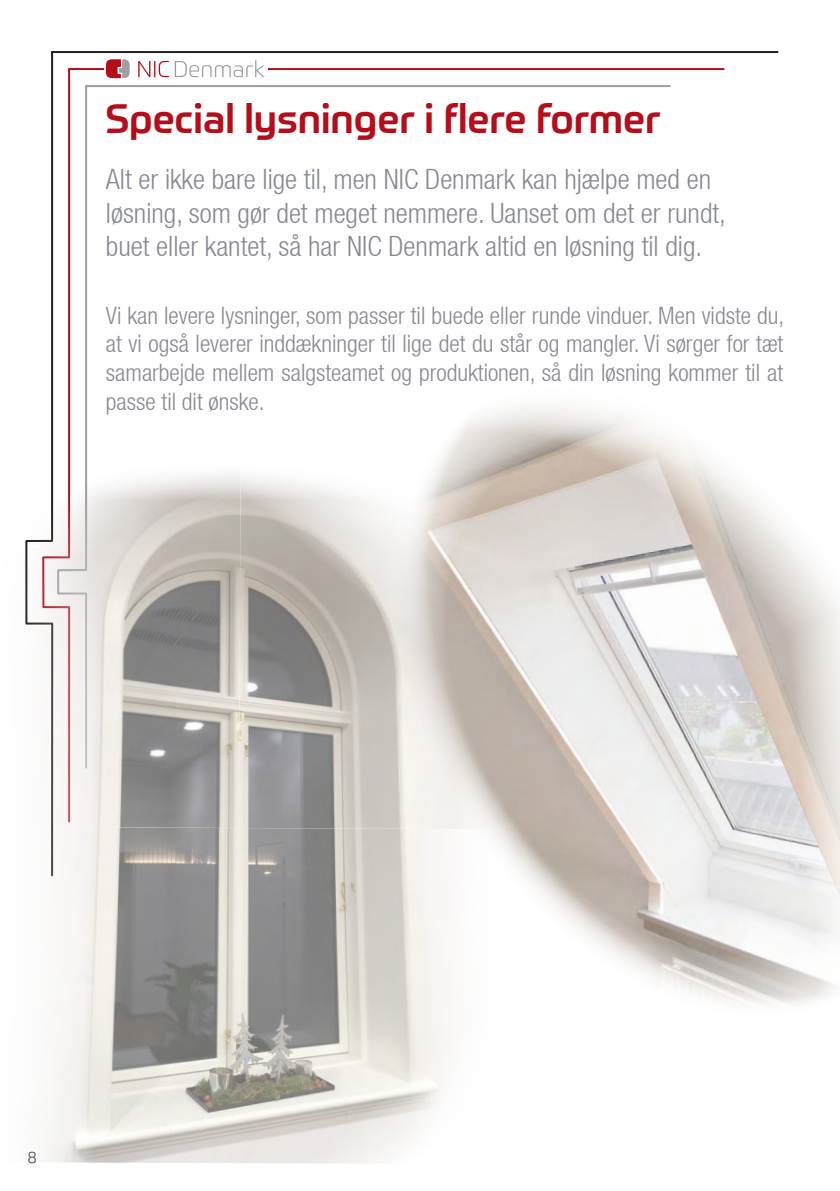
<style>
.page{position:relative;width:840px;height:1191px;background:#fff}
.page>*{position:absolute;margin:0;border:0;box-sizing:border-box;transform-origin:0 0}
.t1{font:500 40px "Prometo W02";color:#b50e1a}
.t2{font:300 condensed 28px/33.6px "Helvetica Neue LT";color:#878991}
.t3{font:300 condensed 24px/28.8px "Helvetica Neue LT";color:#878991;text-align:justify}
.t4{font:300 16px "Prometo W02";color:#231f20}
</style>
<div class="page">
<hr style="left:52px;top:51px;width:725px;height:2px;background:#231f20">
<hr style="left:69px;top:68px;width:654px;height:2px;background:#b50e1a">
<hr style="left:86px;top:85px;width:583px;height:2px;background:#9d9fa2">
<svg style="left:51px;top:51px;width:37px;height:408px"></svg>
<hr style="left:104px;top:61px;width:3px;height:17px;background:#fff">
<div style="left:107px;top:61px;width:160px;height:17px;background:#fff"></div>
<svg style="left:106px;top:59px;width:24px;height:19px"></svg>
<svg style="left:175px;top:60px;width:90px;height:17px"></svg>
<svg style="left:138px;top:61px;width:31px;height:16px"></svg>
<img style="left:25px;top:459px;width:340px;height:368px">
<img style="left:46px;top:827px;width:396px;height:337px">
<img style="left:365px;top:408px;width:474px;height:656px">
<h1 class="t1" style="left:106px;top:94px;width:555px">Special lysninger i flere former</h1>
<p class="t2" style="left:106px;top:163px;width:621px">Alt er ikke bare lige til, men NIC Denmark kan hjælpe med en løsning, som gør det meget nemmere. Uanset om det er rundt, buet eller kantet, så har NIC Denmark altid en løsning til dig.</p>
<p class="t3" style="left:106px;top:302px;width:679px">Vi kan levere lysninger, som passer til buede eller runde vinduer. Men vidste du, at vi også leverer inddækninger til lige det du står og mangler. Vi sørger for tæt samarbejde mellem salgsteamet og produktionen, så din løsning kommer til at passe til dit ønske.</p>
<p class="t4" style="left:28px;top:1150px;width:10px">8</p>
</div>
